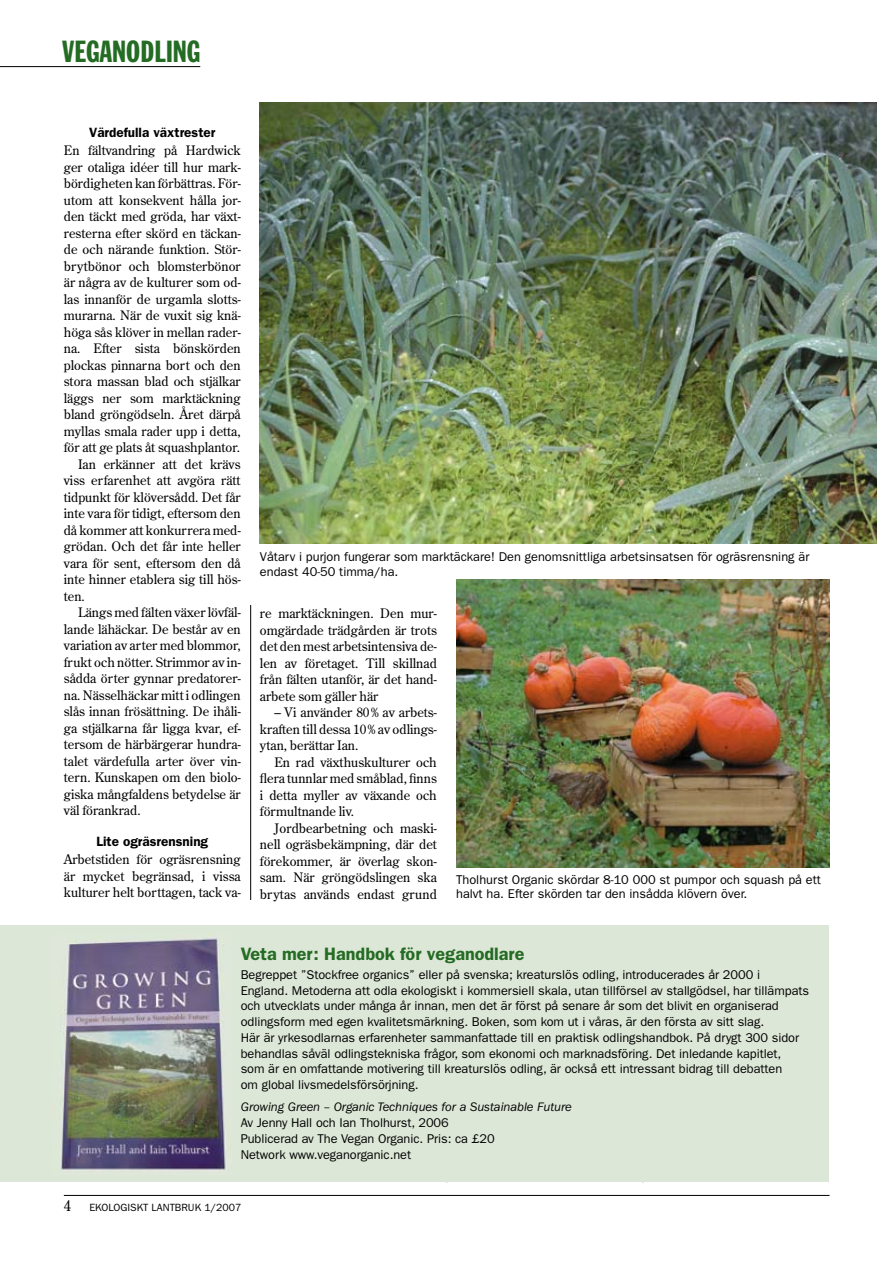
<style>
.page{position:relative;width:893px;height:1263px;background:#fff}
.page>*{position:absolute;margin:0;border:0;box-sizing:border-box;transform-origin:0 0}
.t1{font:30px "Franklin Gothic Extra Cond";color:#246b23;scale:1.1 1}
.t2{font:600 18px "Franklin Gothic";color:#246b23}
.t3{font:600 13.5px "Franklin Gothic";color:#000}
.t4{font:13.05px/16.5px "Century Old Style";color:#000;text-align:justify}
.t5{font:12.75px/15.8px "Franklin Gothic";letter-spacing:-.005em;color:#000}
.t6{font:italic 12.75px "Franklin Gothic";letter-spacing:-.005em;color:#000}
.t7{font:10.5px "Franklin Gothic";color:#000}
</style>
<div class="page">
<hr style="left:64px;top:1195px;width:766px;height:1px;background:#000">
<hr style="left:250px;top:75px;width:1px;height:1107px;background:#000">
<div style="left:240px;top:59px;width:434px;height:546px;background:#fff"></div>
<div style="left:226px;top:900px;width:47px;height:282px;background:#fff"></div>
<div style="left:0;top:925px;width:828px;height:256px;background:#dde7d7"></div>
<img style="left:456px;top:579px;width:373px;height:288px">
<img style="left:260px;top:102px;width:617px;height:441px">
<img style="left:60px;top:937px;width:166px;height:234px">
<hr style="left:0;top:66px;width:200px;height:1px;background:#000">
<h1 class="t1" style="left:62px;top:36px;width:127px">VEGANODLING</h1>
<p class="t3" style="left:89px;top:125px;width:128px">Värdefulla växtrester</p>
<p class="t4" style="left:64px;top:142px;width:178px">En fältvandring på Hardwick</p>
<p class="t4" style="left:64px;top:159px;width:178px">ger otaliga idéer till hur mark-</p>
<p class="t4" style="left:64px;top:175px;width:178px">bördigheten kan förbättras. För-</p>
<p class="t4" style="left:64px;top:192px;width:178px">utom att konsekvent hålla jor-</p>
<p class="t4" style="left:64px;top:208px;width:178px">den täckt med gröda, har växt-</p>
<p class="t4" style="left:64px;top:225px;width:178px">resterna efter skörd en täckan-</p>
<p class="t4" style="left:64px;top:241px;width:178px">de och närande funktion. Stör-</p>
<p class="t4" style="left:64px;top:258px;width:178px">brytbönor och blomsterbönor</p>
<p class="t4" style="left:64px;top:274px;width:178px">är några av de kulturer som od-</p>
<p class="t4" style="left:64px;top:291px;width:178px">las innanför de urgamla slotts-</p>
<p class="t4" style="left:64px;top:307px;width:178px">murarna. När de vuxit sig knä-</p>
<p class="t4" style="left:64px;top:324px;width:178px">höga sås klöver in mellan rader-</p>
<p class="t4" style="left:64px;top:340px;width:178px">na. Efter sista bönskörden</p>
<p class="t4" style="left:64px;top:357px;width:178px">plockas pinnarna bort och den</p>
<p class="t4" style="left:64px;top:373px;width:178px">stora massan blad och stjälkar</p>
<p class="t4" style="left:64px;top:390px;width:178px">läggs ner som marktäckning</p>
<p class="t4" style="left:64px;top:406px;width:178px">bland gröngödseln. Året därpå</p>
<p class="t4" style="left:64px;top:423px;width:178px">myllas smala rader upp i detta,</p>
<p class="t4" style="left:64px;top:439px;width:178px">för att ge plats åt squashplantor.</p>
<p class="t4" style="left:78px;top:456px;width:164px">Ian erkänner att det krävs</p>
<p class="t4" style="left:64px;top:472px;width:178px">viss erfarenhet att avgöra rätt</p>
<p class="t4" style="left:64px;top:489px;width:178px">tidpunkt för klöversådd. Det får</p>
<p class="t4" style="left:64px;top:505px;width:178px">inte vara för tidigt, eftersom den</p>
<p class="t4" style="left:64px;top:522px;width:179px">då kommer att konkurrera med-</p>
<p class="t4" style="left:64px;top:538px;width:178px">grödan. Och det får inte heller</p>
<p class="t4" style="left:64px;top:555px;width:178px">vara för sent, eftersom den då</p>
<p class="t4" style="left:64px;top:571px;width:178px">inte hinner etablera sig till hös-</p>
<p class="t4" style="left:64px;top:588px;width:23px">ten.</p>
<p class="t4" style="left:78px;top:604px;width:164px">Längs med fälten växer lövfäl-</p>
<p class="t4" style="left:64px;top:621px;width:178px">lande lähäckar. De består av en</p>
<p class="t4" style="left:64px;top:637px;width:178px">variation av arter med blommor,</p>
<p class="t4" style="left:64px;top:654px;width:178px">frukt och nötter. Strimmor av in-</p>
<p class="t4" style="left:64px;top:670px;width:178px">sådda örter gynnar predatorer-</p>
<p class="t4" style="left:64px;top:687px;width:178px">na. Nässelhäckar mitt i odlingen</p>
<p class="t4" style="left:64px;top:703px;width:178px">slås innan frösättning. De ihåli-</p>
<p class="t4" style="left:64px;top:720px;width:178px">ga stjälkarna får ligga kvar, ef-</p>
<p class="t4" style="left:64px;top:736px;width:178px">tersom de härbärgerar hundra-</p>
<p class="t4" style="left:64px;top:753px;width:178px">talet värdefulla arter över vin-</p>
<p class="t4" style="left:64px;top:769px;width:178px">tern. Kunskapen om den biolo-</p>
<p class="t4" style="left:64px;top:786px;width:178px">giska mångfaldens betydelse är</p>
<p class="t4" style="left:64px;top:802px;width:78px">väl förankrad.</p>
<p class="t3" style="left:96px;top:834px;width:113px">Lite ogräsrensning</p>
<p class="t4" style="left:64px;top:851px;width:178px">Arbetstiden för ogräsrensning är mycket begränsad, i vissa kulturer helt borttagen, tack va-</p>
<p class="t5" style="left:260px;top:550px;width:551px;line-height:14.2px">Våtarv i purjon fungerar som marktäckare! Den genomsnittliga arbetsinsatsen för ogräsrensning är endast 40-50 timma/ha.</p>
<p class="t4" style="left:260px;top:605px;width:178px">re marktäckningen. Den mur&shy;omgärdade trädgården är trots det den mest arbetsintensiva de&shy;len av företaget. Till skillnad från fälten utanför, är det hand&shy;arbete som gäller här</p>
<p class="t4" style="left:260px;top:704px;width:178px;text-indent:14px">– Vi använder 80% av arbets&shy;kraften till dessa 10% av odlings&shy;ytan, berättar Ian.</p>
<p class="t4" style="left:260px;top:753px;width:178px;text-indent:14px">En rad växthuskulturer och flera tunnlar med småblad, finns i detta myller av växande och förmultnande liv.</p>
<p class="t4" style="left:260px;top:819px;width:178px;text-indent:14px">Jordbearbetning och maski&shy;nell ogräsbekämpning, där det förekommer, är överlag skon&shy;sam. När gröngödslingen ska brytas används endast grund</p>
<p class="t5" style="left:456px;top:872px;width:366px;line-height:14.2px">Tholhurst Organic skördar 8-10 000 st pumpor och squash på ett halvt ha. Efter skörden tar den insådda klövern över.</p>
<h2 class="t2" style="left:241px;top:943px;width:285px">Veta mer: Handbok för veganodlare</h2>
<p class="t5" style="left:241px;top:967px;width:570px">Begreppet ”Stockfree organics” eller på svenska; kreaturslös odling, introducerades år 2000 i England. Metoderna att odla ekologiskt i kommersiell skala, utan tillförsel av stallgödsel, har tillämpats och utvecklats under många år innan, men det är först på senare år som det blivit en organiserad odlingsform med egen kvalitetsmärkning. Boken, som kom ut i våras, är den första av sitt slag.<br>Här är yrkesodlarnas erfarenheter sammanfattade till en praktisk odlingshandbok. På drygt 300 sidor behandlas såväl odlingstekniska frågor, som ekonomi och marknadsföring. Det inledande kapitlet,<br>som är en omfattande motivering till kreaturslös odling, är också ett intressant bidrag till debatten<br>om global livsmedelsförsörjning.</p>
<p class="t6" style="left:241px;top:1100px;width:333px">Growing Green – Organic Techniques for a Sustainable Future</p>
<p class="t5" style="left:241px;top:1115px;width:255px">Av Jenny Hall och Ian Tholhurst, 2006<br>Publicerad av The Vegan Organic. Pris: ca £20<br>Network www.veganorganic.net</p>
<p class="t7" style="left:89px;top:1201px;width:153px">ekologiskt lantbruk 1/2007</p>
</div>
